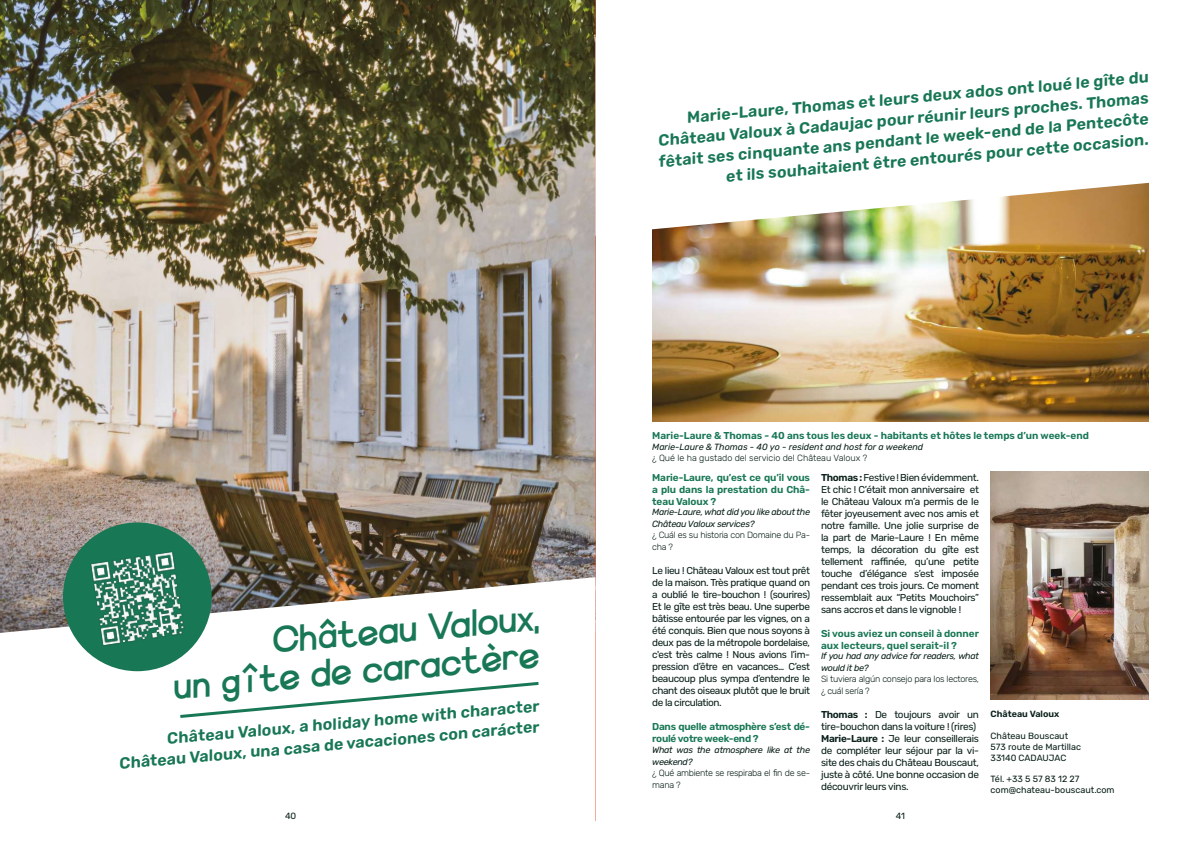
<style>
.page{position:relative;width:1191px;height:842px;background:#fff}
.page>*{position:absolute;margin:0;border:0;box-sizing:border-box;transform-origin:0 0}
.t1{font:43px "Xonda Plus";color:#187754}
.t2{font:600 16px/20.6px "Rubik";color:#187754;text-align:right}
.t3{font:10px/12px "Rubik";letter-spacing:-.03em;color:#0a201a;text-align:justify}
.t4{font:600 10px/12px "Rubik";letter-spacing:-.005em;color:#187754;text-align:justify}
.t5{font:600 10px/12px "Rubik";letter-spacing:-.025em;color:#187754}
.t6{font:italic 9px/12px "Rubik";letter-spacing:-.03em;color:#0a201a}
.t7{font:300 9px/12px "Rubik";letter-spacing:-.03em;color:#0a201a}
.t8{font:9px/10.8px "Rubik";color:#0a201a}
.t9{font:italic 9px "Rubik";color:#0a201a}
.t10{font:300 9px "Rubik";color:#0a201a}
.t11{font:600 9px "Rubik";color:#0a201a}
.s1{font-weight:600}
</style>
<div class="page">
<img style="left:0;top:0;width:595px;height:577px">
<svg style="left:0;top:577px;width:595px;height:95px"></svg>
<svg style="left:180px;top:682px;width:359px;height:36px"></svg>
<img style="left:652px;top:236px;width:496px;height:185px">
<svg style="left:595px;top:37px;width:554px;height:199px"></svg>
<div style="left:63px;top:522px;width:149px;height:149px;background:#187754;border-radius:50%"></div>
<img style="left:86px;top:552px;width:104px;height:99px">
<img style="left:990px;top:471px;width:158px;height:229px">
<h2 class="t2" style="left:686px;top:107px;width:465px;rotate:-5deg">Marie-Laure, Thomas et leurs deux ados ont loué le gîte du</h2>
<h2 class="t2" style="left:657px;top:131px;width:494px;rotate:-5deg">Château Valoux à Cadaujac pour réunir leurs proches. Thomas</h2>
<h2 class="t2" style="left:657px;top:152px;width:493px;rotate:-5deg">fêtait ses cinquante ans pendant le week-end de la Pentecôte</h2>
<h2 class="t2" style="left:725px;top:167px;width:426px;rotate:-5deg">et ils souhaitaient être entourés pour cette occasion.</h2>
<h1 class="t1" style="left:270px;top:616px;width:269px;rotate:-5deg">Château Valoux,</h1>
<h1 class="t1" style="left:171px;top:662px;width:368px;rotate:-5deg">un gîte de caractère</h1>
<h2 class="t2" style="left:116px;top:733px;width:425px;rotate:-5deg">Château Valoux, a holiday home with character<br>Château Valoux, una casa de vacaciones con carácter</h2>
<p class="t4" style="left:652px;top:430px;width:438px">Marie-Laure &amp; Thomas - 40 ans tous les deux - habitants et hôtes le temps d’un week-end</p>
<p class="t9" style="left:652px;top:442px;width:272px">Marie-Laure &amp; Thomas - 40 yo - resident and host for a weekend</p>
<p class="t10" style="left:652px;top:452px;width:217px">¿ Qué le ha gustado del servicio del Château Valoux ?</p>
<p class="t4" style="left:652px;top:471px;width:159px">Marie-Laure, qu’est ce qu’il vous a plu dans la prestation du Châ&shy;teau Valoux ?</p>
<p class="t6" style="left:652px;top:507px;width:159px">Marie-Laure, what did you like about the<br>Château Valoux services?</p>
<p class="t7" style="left:652px;top:529px;width:159px">¿ Cuál es su historia con Domaine du Pa&shy;cha ?</p>
<p class="t3" style="left:652px;top:565px;width:159px">Le lieu ! Château Valoux est tout prêt de la maison. Très pratique quand on a oublié le tire-bouchon ! (sourires)<br>Et le gîte est très beau. Une superbe bâtisse entourée par les vignes, on a été conquis. Bien que nous soyons à deux pas de la métropole bordelaise, c'est très calme ! Nous avions l’im&shy;pression d’être en vacances… C’est beaucoup plus sympa d’entendre le chant des oiseaux plutôt que le bruit de la circulation.</p>
<p class="t5" style="left:652px;top:721px;width:159px">Dans quelle atmosphère s’est dé&shy;roulé votre week-end ?</p>
<p class="t6" style="left:652px;top:744px;width:159px">What was the atmosphere like at the weekend?</p>
<p class="t7" style="left:652px;top:767px;width:159px">¿ Qué ambiente se respiraba el fin de se&shy;mana ?</p>
<p class="t3" style="left:821px;top:471px;width:159px"><span class="s1">Thomas :</span> Festive ! Bien évidemment.<br>Et chic ! C’était mon anniversaire et le Château Valoux m’a permis de le fêter joyeusement avec nos amis et notre famille. Une jolie surprise de la part de Marie-Laure ! En même temps, la décoration du gîte est tellement raffinée, qu’une petite touche d’élégance s’est imposée pendant ces trois jours. Ce moment ressemblait aux “Petits Mouchoirs” sans accros et dans le vignoble !</p>
<p class="t4" style="left:821px;top:627px;width:159px">Si vous aviez un conseil à donner aux lecteurs, quel serait-il ?</p>
<p class="t6" style="left:821px;top:651px;width:159px">If you had any advice for readers, what would it be?</p>
<p class="t7" style="left:821px;top:673px;width:159px">Si tuviera algún consejo para los lectores, ¿ cuál sería ?</p>
<p class="t3" style="left:821px;top:709px;width:159px;text-align:left"><span class="s1">Thomas :</span> De toujours avoir un tire-bouchon dans la voiture ! (rires)<br><span class="s1">Marie-Laure :</span> Je leur conseillerais de compléter leur séjour par la vi&shy;site des chais du Château Bouscaut, juste à côté. Une bonne occasion de découvrir leurs vins.</p>
<p class="t11" style="left:990px;top:709px;width:70px">Château Valoux</p>
<p class="t8" style="left:990px;top:731px;width:92px">Château Bouscaut<br>573 route de Martillac<br>33140 CADAUJAC</p>
<p class="t8" style="left:990px;top:774px;width:126px">Tél. +33 5 57 83 12 27 com@chateau-bouscaut.com</p>
<p class="t8" style="left:285px;top:810px;width:13px">40</p>
<p class="t8" style="left:895px;top:810px;width:11px">41</p>
</div>
